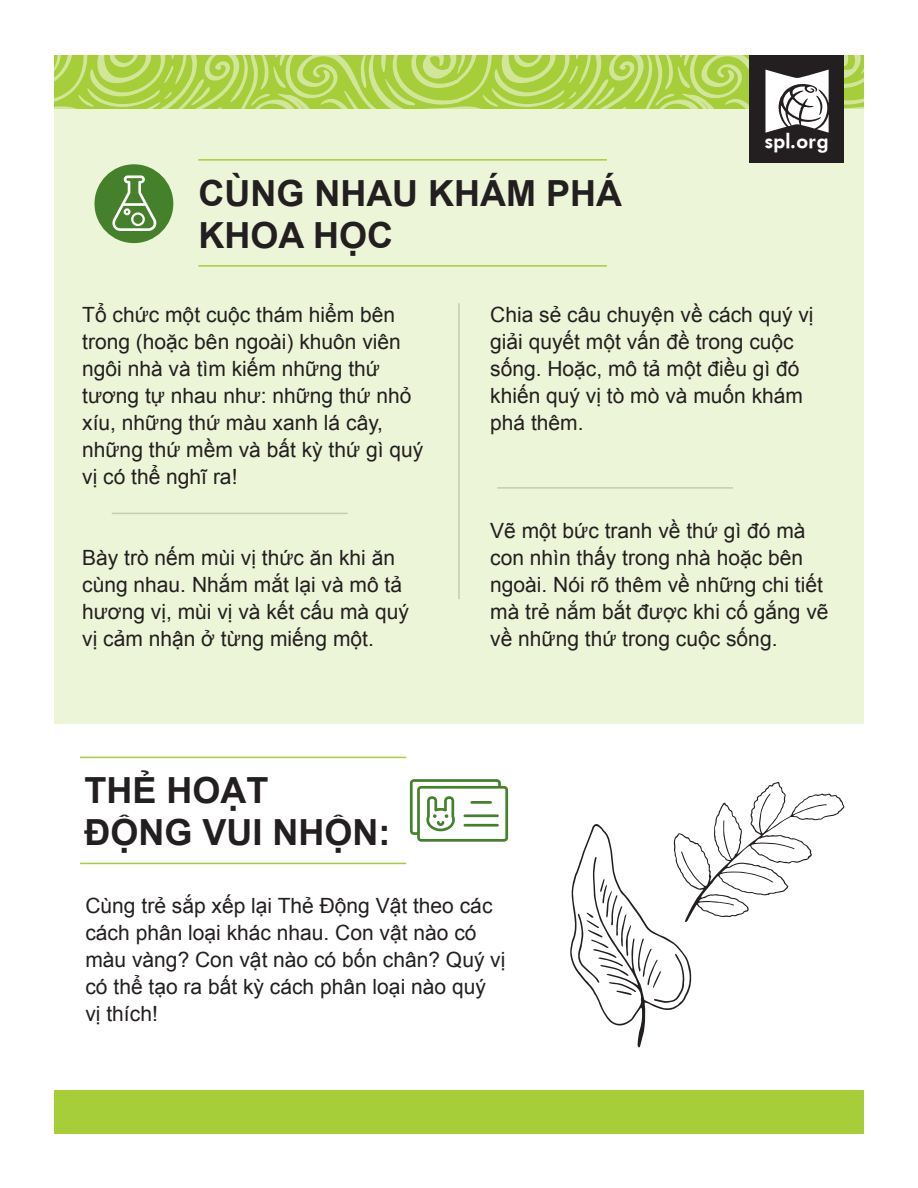
<style>
.page{position:relative;width:918px;height:1188px;background:#fff}
.page>*{position:absolute;margin:0;border:0;box-sizing:border-box;transform-origin:0 0}
.t1{font:700 36px/42px "Arial";color:#231f20}
.t2{font:21.6px "Futura Dem Bol AGA";color:#fff}
.t3{font:21px/27px "Arial";color:#231f20}
</style>
<div class="page">
<div style="left:54px;top:109px;width:810px;height:615px;background:#edf5d8"></div>
<div style="left:750px;top:55px;width:94px;height:108px;background:#231f20"></div>
<svg style="left:54px;top:55px;width:810px;height:78px"></svg>
<div style="left:54px;top:1091px;width:810px;height:43px;background:#a6ce39"></div>
<hr style="left:198px;top:265px;width:409px;height:2px;background:#a6ce39">
<hr style="left:198px;top:159px;width:409px;height:2px;background:#a6ce39">
<hr style="left:458px;top:303px;width:2px;height:296px;background:#231f20">
<hr style="left:112px;top:513px;width:236px;height:1px;background:#231f20">
<div style="left:94px;top:164px;width:79px;height:79px;background:#45802a;border-radius:50%"></div>
<hr style="left:497px;top:487px;width:236px;height:2px;background:#231f20">
<svg style="left:410px;top:779px;width:98px;height:63px"></svg>
<svg style="left:570px;top:782px;width:275px;height:265px"></svg>
<svg style="left:112px;top:175px;width:45px;height:56px"></svg>
<hr style="left:80px;top:863px;width:326px;height:1px;background:#a6ce39">
<hr style="left:80px;top:757px;width:326px;height:1px;background:#a6ce39">
<p class="t1" style="left:198px;top:173px;width:425px">CÙNG NHAU KHÁM PHÁ<br>KHOA HỌC</p>
<p class="t2" style="left:765px;top:130px;width:66px">spl.org</p>
<p class="t3" style="left:82px;top:302px;width:342px">Tổ chức một cuộc thám hiểm bên trong (hoặc bên ngoài) khuôn viên ngôi nhà và tìm kiếm những thứ tương tự nhau như: những thứ nhỏ xíu, những thứ màu xanh lá cây, những thứ mềm và bất kỳ thứ gì quý vị có thể nghĩ ra!</p>
<p class="t3" style="left:82px;top:545px;width:328px">Bày trò nếm mùi vị thức ăn khi ăn cùng nhau. Nhắm mắt lại và mô tả hương vị, mùi vị và kết cấu mà quý vị cảm nhận ở từng miếng một.</p>
<p class="t1" style="left:84px;top:771px;width:308px">THẺ HOẠT<br>ĐỘNG VUI NHỘN:</p>
<p class="t3" style="left:490px;top:301px;width:325px">Chia sẻ câu chuyện về cách quý vị giải quyết một vấn đề trong cuộc sống. Hoặc, mô tả một điều gì đó khiến quý vị tò mò và muốn khám phá thêm.</p>
<p class="t3" style="left:490px;top:517px;width:340px">Vẽ một bức tranh về thứ gì đó mà con nhìn thấy trong nhà hoặc bên ngoài. Nói rõ thêm về những chi tiết mà trẻ nắm bắt được khi cố gắng vẽ về những thứ trong cuộc sống.</p>
<p class="t3" style="left:85px;top:892px;width:421px">Cùng trẻ sắp xếp lại Thẻ Động Vật theo các cách phân loại khác nhau. Con vật nào có màu vàng? Con vật nào có bốn chân? Quý vị có thể tạo ra bất kỳ cách phân loại nào quý vị thích!</p>
</div>
